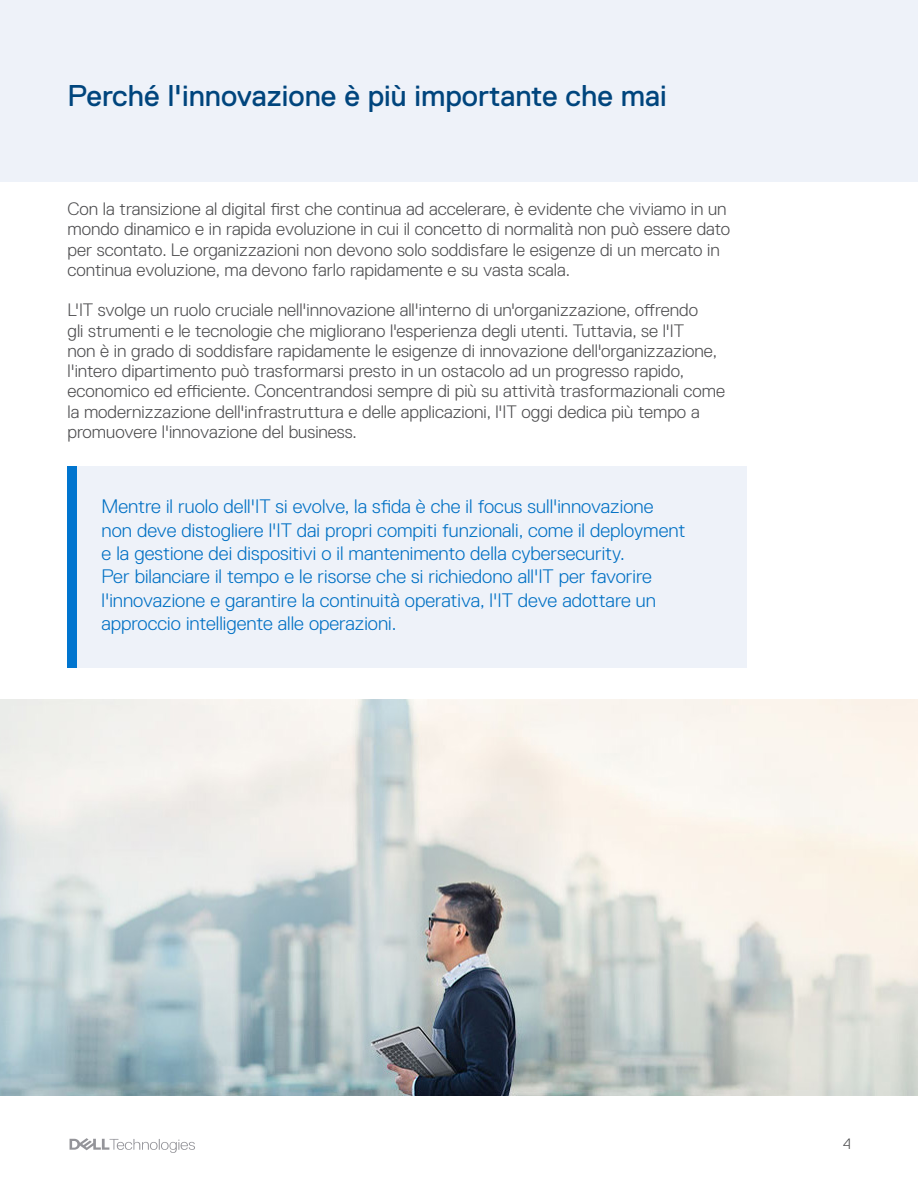
<style>
.page{position:relative;width:918px;height:1188px;background:#fff}
.page>*{position:absolute;margin:0;border:0;box-sizing:border-box;transform-origin:0 0}
.t1{font:30px "Dell Replica";color:#00457d}
.t2{font:300 19.5px/23.4px "Dell Replica";color:#0070c4}
.t3{font:300 18px/20.2px "Dell Replica";color:#4d4d4f}
.t4{font:300 15px "Dell Replica";color:#4d4d4f}
</style>
<div class="page">
<svg style="left:70px;top:1138px;width:125px;height:15px"></svg>
<div style="left:0;top:0;width:918px;height:181px;background:#eef2f9"></div>
<img style="left:0;top:700px;width:918px;height:395px">
<div style="left:68px;top:466px;width:679px;height:201px;background:#eef2f9"></div>
<div style="left:68px;top:466px;width:9px;height:201px;background:#0075cf"></div>
<p class="t1" style="left:68px;top:79px;width:601px">Perché l'innovazione è più importante che mai</p>
<p class="t3" style="left:68px;top:199px;width:664px">Con la transizione al digital first che continua ad accelerare, è evidente che viviamo in un mondo dinamico e in rapida evoluzione in cui il concetto di normalità non può essere dato per scontato. Le organizzazioni non devono solo soddisfare le esigenze di un mercato in continua evoluzione, ma devono farlo rapidamente e su vasta scala.</p>
<p class="t3" style="left:68px;top:300px;width:659px">L'IT svolge un ruolo cruciale nell'innovazione all'interno di un'organizzazione, offrendo<br>gli strumenti e le tecnologie che migliorano l'esperienza degli utenti. Tuttavia, se l'IT<br>non è in grado di soddisfare rapidamente le esigenze di innovazione dell'organizzazione, l'intero dipartimento può trasformarsi presto in un ostacolo ad un progresso rapido, economico ed efficiente. Concentrandosi sempre di più su attività trasformazionali come la modernizzazione dell'infrastruttura e delle applicazioni, l'IT oggi dedica più tempo a promuovere l'innovazione del business.</p>
<p class="t2" style="left:102px;top:495px;width:585px">Mentre il ruolo dell'IT si evolve, la sfida è che il focus sull'innovazione non deve distogliere l'IT dai propri compiti funzionali, come il deployment e la gestione dei dispositivi o il mantenimento della cybersecurity.<br>Per bilanciare il tempo e le risorse che si richiedono all'IT per favorire l'innovazione e garantire la continuità operativa, l'IT deve adottare un approccio intelligente alle operazioni.</p>
<p class="t4" style="left:843px;top:1135px;width:9px">4</p>
</div>
